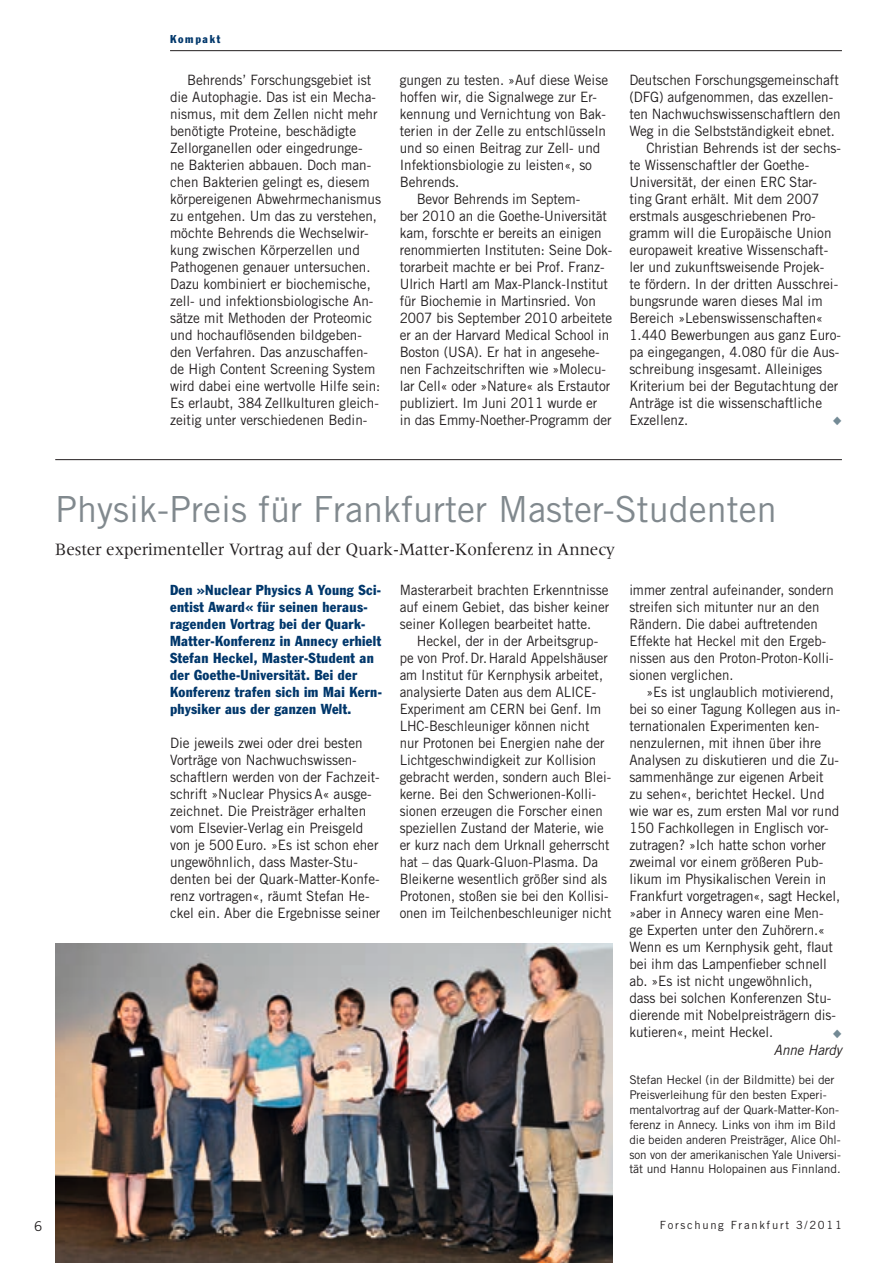
<style>
.page{position:relative;width:893px;height:1263px;background:#fff}
.page>*{position:absolute;margin:0;border:0;box-sizing:border-box;transform-origin:0 0}
.t1{font:36px "Trade Gothic";color:#81898e}
.t2{font:18px "Meridien";letter-spacing:-.01em;color:#231f20;scale:.95 1}
.t3{font:14.25px/17px "Trade Gothic";color:#231f20;scale:.95 1}
.t4{font:14.25px/17px "Trade Gothic";color:#231f20;scale:.96 1}
.t5{font:condensed 14.25px/17px "Franklin Gothic";letter-spacing:.025em;color:#00376b}
.t6{font:14.25px/17px "Trade Gothic";color:#231f20;scale:.93 1}
.t7{font:italic 14.25px "Trade Gothic";letter-spacing:-.005em;color:#231f20;scale:.95 1}
.t8{font:13.5px "Trade Gothic";color:#231f20}
.t9{font:12px/14.9px "Trade Gothic";letter-spacing:-.005em;color:#231f20}
.t10{font:11.25px "Trade Gothic";letter-spacing:.15em;color:#231f20}
.t11{font:condensed 11.25px "Franklin Gothic";letter-spacing:.15em;color:#00376b}
</style>
<div class="page">
<hr style="left:170px;top:50px;width:672px;height:1px;background:#231f20">
<img style="left:55px;top:943px;width:557px;height:320px">
<hr style="left:55px;top:459px;width:787px;height:1px;background:#231f20">
<p class="t11" style="left:170px;top:32px;width:52px">Kompakt</p>
<p class="t3" style="left:170px;top:71px;width:224px;text-indent:17px">Behrends’ Forschungsgebiet ist die Autophagie. Das ist ein Mecha&shy;nismus, mit dem Zellen nicht mehr benötigte Proteine, beschädigte Zellorganellen oder eingedrunge-<br>ne Bakterien abbauen. Doch man&shy;chen Bakterien gelingt es, diesem körpereigenen Abwehrmechanismus zu entgehen. Um das zu verstehen, möchte Behrends die Wechselwir&shy;kung zwischen Körperzellen und Pathogenen genauer untersuchen.<br>Dazu kombiniert er biochemische, zell- und infektionsbiologische An&shy;sätze mit Methoden der Proteomic und hochauflösenden bildgeben&shy;den Verfahren. Das anzuschaffen&shy;de High Content Screening System wird dabei eine wertvolle Hilfe sein:<br>Es erlaubt, 384 Zellkulturen gleich&shy;zeitig unter verschiedenen Bedin-</p>
<p class="t3" style="left:400px;top:71px;width:221px">gungen zu testen. »Auf diese Weise</p>
<p class="t3" style="left:400px;top:88px;width:209px">hoffen wir, die Signalwege zur Er-</p>
<p class="t3" style="left:400px;top:105px;width:219px">kennung und Vernichtung von Bak-</p>
<p class="t3" style="left:400px;top:122px;width:219px">terien in der Zelle zu entschlüsseln</p>
<p class="t3" style="left:400px;top:139px;width:213px">und so einen Beitrag zur Zell- und</p>
<p class="t3" style="left:400px;top:156px;width:204px">Infektionsbiologie zu leisten«, so</p>
<p class="t3" style="left:400px;top:173px;width:64px">Behrends.</p>
<p class="t3" style="left:417px;top:190px;width:174px">Bevor Behrends im Septem-</p>
<p class="t3" style="left:400px;top:207px;width:220px">ber 2010 an die Goethe-Universität</p>
<p class="t3" style="left:400px;top:224px;width:214px">kam, forschte er bereits an einigen</p>
<p class="t3" style="left:400px;top:241px;width:225px">renommierten Instituten: Seine Dok-</p>
<p class="t3" style="left:400px;top:258px;width:217px">torarbeit machte er bei Prof. Franz-</p>
<p class="t3" style="left:400px;top:275px;width:221px">Ulrich Hartl am Max-Planck-Institut</p>
<p class="t3" style="left:400px;top:292px;width:208px">für Biochemie in Martinsried. Von</p>
<p class="t3" style="left:400px;top:309px;width:225px">2007 bis September 2010 arbeitete</p>
<p class="t3" style="left:400px;top:326px;width:222px">er an der Harvard Medical School in</p>
<p class="t3" style="left:400px;top:343px;width:212px">Boston (USA). Er hat in angesehe-</p>
<p class="t3" style="left:400px;top:360px;width:219px">nen Fachzeitschriften wie »Molecu-</p>
<p class="t3" style="left:400px;top:377px;width:223px">lar Cell« oder »Nature« als Erstautor</p>
<p class="t3" style="left:400px;top:394px;width:210px">publiziert. Im Juni 2011 wurde er</p>
<p class="t3" style="left:400px;top:411px;width:225px">in das Emmy-Noether-Programm der</p>
<p class="t3" style="left:629px;top:71px;width:222px">Deutschen Forschungsgemeinschaft</p>
<p class="t3" style="left:629px;top:88px;width:216px">(DFG) aufgenommen, das exzellen-</p>
<p class="t3" style="left:629px;top:105px;width:224px">ten Nachwuchswissenschaftlern den</p>
<p class="t3" style="left:629px;top:122px;width:218px">Weg in die Selbstständigkeit ebnet.</p>
<p class="t3" style="left:646px;top:139px;width:206px">Christian Behrends ist der sechs-</p>
<p class="t3" style="left:629px;top:156px;width:191px">te Wissenschaftler der Goethe-</p>
<p class="t3" style="left:629px;top:173px;width:199px">Universität, der einen ERC Star-</p>
<p class="t3" style="left:629px;top:190px;width:202px">ting Grant erhält. Mit dem 2007</p>
<p class="t3" style="left:629px;top:207px;width:198px">erstmals ausgeschriebenen Pro-</p>
<p class="t3" style="left:629px;top:224px;width:214px">gramm will die Europäische Union</p>
<p class="t3" style="left:629px;top:241px;width:211px">europaweit kreative Wissenschaft-</p>
<p class="t3" style="left:629px;top:258px;width:207px">ler und zukunftsweisende Projek-</p>
<p class="t3" style="left:629px;top:275px;width:221px">te fördern. In der dritten Ausschrei-</p>
<p class="t3" style="left:629px;top:292px;width:205px">bungsrunde waren dieses Mal im</p>
<p class="t3" style="left:629px;top:309px;width:205px">Bereich »Lebenswissenschaften«</p>
<p class="t3" style="left:629px;top:326px;width:224px">1.440 Bewerbungen aus ganz Euro-</p>
<p class="t3" style="left:629px;top:343px;width:223px">pa eingegangen, 4.080 für die Aus-</p>
<p class="t3" style="left:629px;top:360px;width:204px">schreibung insgesamt. Alleiniges</p>
<p class="t3" style="left:629px;top:377px;width:221px">Kriterium bei der Begutachtung der</p>
<p class="t3" style="left:629px;top:394px;width:204px">Anträge ist die wissenschaftliche</p>
<p class="t3" style="left:629px;top:411px;width:63px">Exzellenz.</p>
<h1 class="t1" style="left:55px;top:487px;width:723px">Physik-Preis für Frankfurter Master-Studenten</h1>
<p class="t2" style="left:55px;top:539px;width:591px">Bester experimenteller Vortrag auf der Quark-Matter-Konferenz in Annecy</p>
<p class="t5" style="left:170px;top:582px;width:213px">Den »Nuclear Physics A Young Sci&shy;entist Award« für seinen heraus&shy;ragenden Vortrag bei der Quark-Matter-Konferenz in Annecy erhielt Stefan Heckel, Master-Student an der Goethe-Universität. Bei der Konferenz trafen sich im Mai Kern&shy;physiker aus der ganzen Welt.</p>
<p class="t4" style="left:170px;top:735px;width:221px">Die jeweils zwei oder drei besten Vorträge von Nachwuchswissen&shy;schaftlern werden von der Fachzeit&shy;schrift »Nuclear Physics A« ausge&shy;zeichnet. Die Preisträger erhalten vom Elsevier-Verlag ein Preisgeld von je 500 Euro. »Es ist schon eher ungewöhnlich, dass Master-Stu&shy;denten bei der Quark-Matter-Konfe&shy;renz vortragen«, räumt Stefan He&shy;ckel ein. Aber die Ergebnisse seiner</p>
<p class="t3" style="left:400px;top:581px;width:222px;text-align:justify">Masterarbeit brachten Erkenntnisse auf einem Gebiet, das bisher keiner seiner Kollegen bearbeitet hatte.</p>
<p class="t3" style="left:400px;top:633px;width:224px;text-indent:17px">Heckel, der in der Arbeitsgrup&shy;pe von Prof.Dr.Harald Appelshäuser am Institut für Kernphysik arbeitet, analysierte Daten aus dem ALICE-Experiment am CERN bei Genf. Im LHC-Beschleuniger können nicht nur Protonen bei Energien nahe der Lichtgeschwindigkeit zur Kollision gebracht werden, sondern auch Blei&shy;kerne. Bei den Schwerionen-Kolli&shy;sionen erzeugen die Forscher einen speziellen Zustand der Materie, wie er kurz nach dem Urknall geherrscht hat – das Quark-Gluon-Plasma. Da Bleikerne wesentlich größer sind als Protonen, stoßen sie bei den Kollisi&shy;onen im Teilchenbeschleuniger nicht</p>
<p class="t6" style="left:629px;top:582px;width:221px">immer zentral aufeinander, sondern streifen sich mitunter nur an den<br>Rändern. Die dabei auftretenden<br>Effekte hat Heckel mit den Ergeb&shy;nissen aus den Proton-Proton-Kolli&shy;sionen verglichen.</p>
<p class="t3" style="left:629px;top:684px;width:224px;text-indent:17px">»Es ist unglaublich motivierend, bei so einer Tagung Kollegen aus in&shy;ternationalen Experimenten ken&shy;nenzulernen, mit ihnen über ihre Analysen zu diskutieren und die Zu&shy;sammenhänge zur eigenen Arbeit zu sehen«, berichtet Heckel. Und wie war es, zum ersten Mal vor rund 150 Fachkollegen in Englisch vor&shy;zutragen? »Ich hatte schon vorher zweimal vor einem größeren Pub&shy;likum im Physikalischen Verein in Frankfurt vorgetragen«, sagt Heckel, »aber in Annecy waren eine Men&shy;ge Experten unter den Zuhörern.« Wenn es um Kernphysik geht, flaut bei ihm das Lampenfieber schnell ab. »Es ist nicht ungewöhnlich, dass bei solchen Konferenzen Stu&shy;dierende mit Nobelpreisträgern dis&shy;kutieren«, meint Heckel.</p>
<p class="t7" style="left:774px;top:1041px;width:73px">Anne Hardy</p>
<p class="t9" style="left:629px;top:1072px;width:213px">Stefan Heckel (in der Bildmitte) bei der Preisverleihung für den besten Experi&shy;mentalvortrag auf der Quark-Matter-Kon&shy;ferenz in Annecy. Links von ihm im Bild die beiden anderen Preisträger, Alice Ohl&shy;son von der amerikanischen Yale Universi&shy;tät und Hannu Holopainen aus Finnland.</p>
<p class="t8" style="left:34px;top:1217px;width:10px">6</p>
<p class="t10" style="left:660px;top:1218px;width:184px">Forschung Frankfurt 3/2011</p>
</div>
